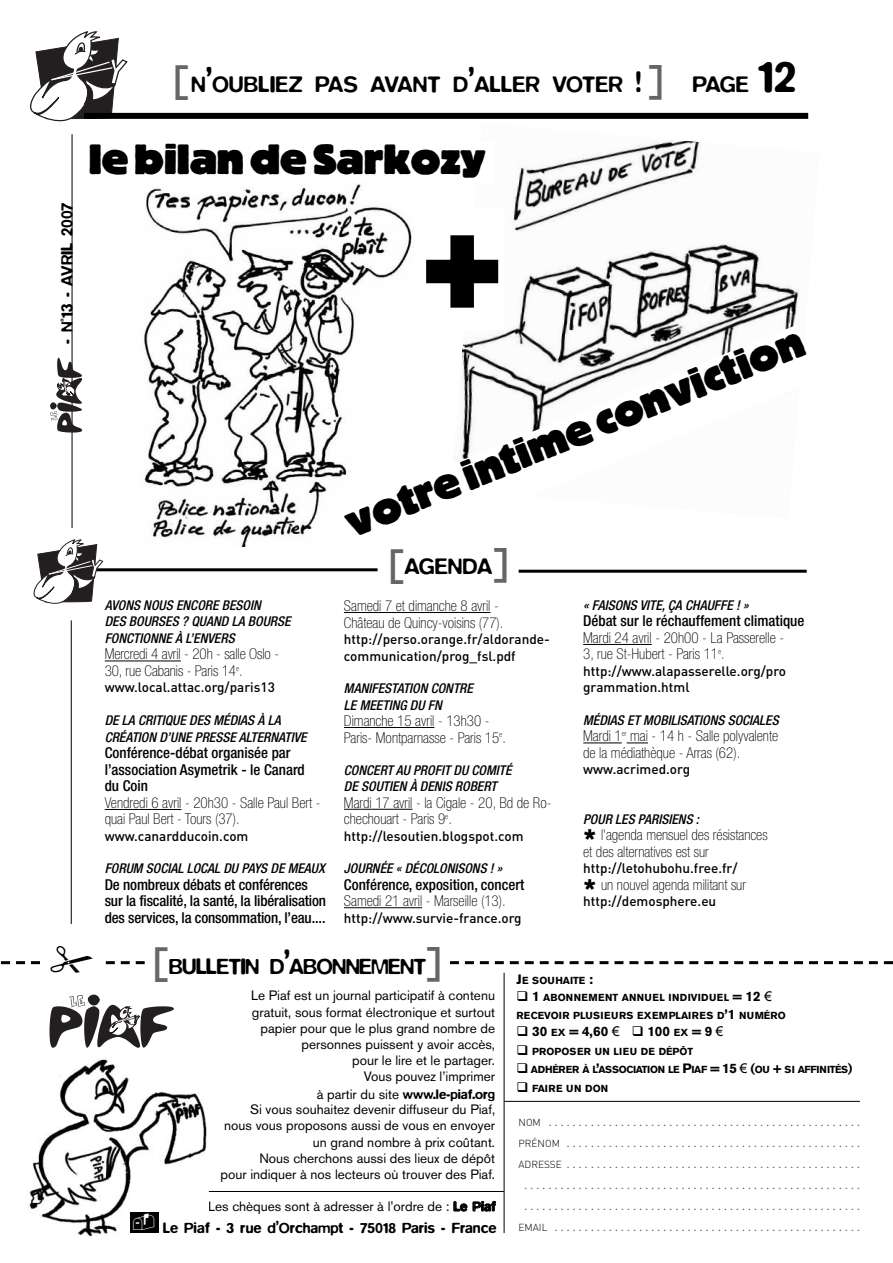
<style>
.page{position:relative;width:893px;height:1263px;background:#fff}
.page>*{position:absolute;margin:0;border:0;box-sizing:border-box;transform-origin:0 0}
.t1{font:800 135px "Helvetica Neue";color:#000}
.t2{font:48px "Eurostile Extended Two";color:#666}
.t3{font:800 36px "Black";color:#000}
.t4{font:500 23.1px "Blur";color:#000}
.t5{font:500 22.5px "Blur";letter-spacing:-.035em;color:#000}
.t6{font:500 16.5px "Blur";color:#000}
.t7{font:100 condensed 15px/16.5px "Helvetica Neue";color:#000}
.t8{font:500 condensed 15px/16.5px "Helvetica Neue";color:#000}
.t9{font:500 15px "Blur";color:#000}
.t10{font:13.5px/16.2px "Akzidenz Grotesk BE";color:#000;text-align:right}
.t11{font:300 13.5px/21px "Bliss";color:#666;text-align:center}
.t12{font:italic 500 condensed 13.5px/16.5px "Helvetica Neue";color:#000}
.t13{font:500 13.5px/16.5px "DIN";color:#000}
.t14{font:500 13.5px "Blur";color:#000}
.t15{font:700 13.5px "Akzidenz Grotesk BE";letter-spacing:.01em;color:#000}
.t16{font:700 10.2px/17.7px "Akzidenz Grotesk BE";letter-spacing:.04em;color:#000}
.t17{font:700 10.2px "Akzidenz Grotesk BE";letter-spacing:-.04em;color:#000}
.t18{font:700 10.2px "Akzidenz Grotesk BE";color:#000}
.t19{font:700 10.2px "Akzidenz Grotesk BE";letter-spacing:.02em;color:#000}
.s1{font-size:30.75px}
.s2{font-size:30px;color:#fff}
.s3{font-size:45px}
.s4{font-size:30px}
.s5{font-family:"Akzidenz Grotesk BE";font-weight:400}
.s6{font-family:"Blur";font-weight:500}
.s7{font-size:13.5px}
.s8{font-family:"Arial";font-weight:400;font-size:13.5px}
.s9{font-size:10.2px}
.s10{font-family:"Arial";font-weight:400}
.s11{font-family:"DIN";font-size:10.2px;color:#000}
</style>
<div class="page">
<svg style="left:30px;top:32px;width:98px;height:89px"></svg>
<div style="left:84px;top:113px;width:724px;height:6px;background:#000"></div>
<hr style="left:72px;top:134px;width:1px;height:394px;background:#000">
<svg style="left:50px;top:358px;width:32px;height:75px"></svg>
<hr style="left:504px;top:1101px;width:356px;height:1px;background:#000">
<hr style="left:504px;top:973px;width:1px;height:260px;background:#000">
<svg style="left:49px;top:994px;width:125px;height:54px"></svg>
<img style="left:29px;top:1059px;width:180px;height:178px">
<hr style="left:209px;top:1191px;width:295px;height:1px;background:#000">
<hr style="left:71px;top:620px;width:1px;height:304px;background:#000">
<hr style="left:105px;top:660px;width:76px;height:1px;background:#000">
<hr style="left:111px;top:809px;width:70px;height:1px;background:#000">
<hr style="left:344px;top:612px;width:146px;height:1px;background:#000">
<hr style="left:344px;top:727px;width:90px;height:1px;background:#000">
<hr style="left:344px;top:809px;width:68px;height:1px;background:#000">
<hr style="left:344px;top:907px;width:78px;height:1px;background:#000">
<hr style="left:583px;top:644px;width:69px;height:1px;background:#000">
<hr style="left:583px;top:742px;width:39px;height:1px;background:#000">
<svg style="left:627px;top:742px;width:21px;height:1px"></svg>
<img style="left:144px;top:183px;width:268px;height:363px">
<img style="left:512px;top:140px;width:287px;height:185px">
<svg style="left:338px;top:325px;width:456px;height:221px"></svg>
<hr style="left:95px;top:568px;width:283px;height:3px;background:#000">
<svg style="left:34px;top:540px;width:69px;height:64px"></svg>
<hr style="left:519px;top:570px;width:288px;height:3px;background:#000">
<div style="left:149px;top:1219px;width:349px;height:21px;background:#fff"></div>
<div style="left:130px;top:1212px;width:28px;height:20px;background:#000"></div>
<svg style="left:1px;top:961px;width:892px;height:23px"></svg>
<h3 class="t4" style="left:191px;top:71px;width:607px">N<span class="s1">’</span>OUBLIEZ PAS AVANT D<span class="s1">’</span>ALLER VOTER <span class="s1">!</span> <span class="s2">v</span> PAGE <span class="s3">12</span></h3>
<h2 class="t2" style="left:665px;top:100px;width:19px;rotate:-180deg">[</h2>
<h2 class="t2" style="left:172px;top:66px;width:19px">[</h2>
<p class="t6" style="left:57px;top:344px;width:143px;rotate:-90deg">- N°13 - AVRIL 2007</p>
<h3 class="t3" style="left:89px;top:140px;width:399px">le bilan de Sarkozy</h3>
<p class="t12" style="left:105px;top:598px;width:187px">AVONS NOUS ENCORE BESOIN<br>DES BOURSES ? QUAND LA BOURSE<br>FONCTIONNE À L’ENVERS</p>
<p class="t7" style="left:105px;top:647px;width:176px">Mercredi 4 avril - 20h - salle Oslo -<br>30, rue Cabanis - Paris 14<sup>e</sup>.</p>
<p class="t13" style="left:105px;top:679px;width:172px">www.local.attac.org/paris13</p>
<p class="t12" style="left:105px;top:713px;width:203px">DE LA CRITIQUE DES MÉDIAS À LA<br>CRÉATION D’UNE PRESSE ALTERNATIVE</p>
<p class="t8" style="left:105px;top:746px;width:202px">Conférence-débat organisée par l’association Asymetrik - le Canard du Coin</p>
<p class="t7" style="left:105px;top:796px;width:217px">Vendredi 6 avril - 20h30 - Salle Paul Bert - quai Paul Bert - Tours (37).</p>
<p class="t13" style="left:105px;top:828px;width:145px">www.canardducoin.com</p>
<p class="t12" style="left:105px;top:861px;width:222px">FORUM SOCIAL LOCAL DU PAYS DE MEAUX</p>
<p class="t8" style="left:105px;top:878px;width:223px">De nombreux débats et conférences sur la fiscalité, la santé, la libéralisation des services, la consommation, l’eau....</p>
<h1 class="t1" style="left:422px;top:209px;width:82px">+</h1>
<h3 class="t3" style="left:340px;top:507px;width:492px;rotate:-22deg">votre intime conviction</h3>
<h3 class="t4" style="left:404px;top:552px;width:90px">AGENDA</h3>
<h2 class="t2" style="left:510px;top:583px;width:19px;rotate:-180deg">[</h2>
<h2 class="t2" style="left:388px;top:549px;width:19px">[</h2>
<p class="t7" style="left:344px;top:599px;width:161px">Samedi 7 et dimanche 8 avril -<br>Château de Quincy-voisins (77).</p>
<p class="t13" style="left:344px;top:631px;width:207px">http://perso.orange.fr/aldorande&shy;communication/prog_fsl.pdf</p>
<p class="t12" style="left:344px;top:681px;width:131px">MANIFESTATION CONTRE<br>LE MEETING DU FN</p>
<p class="t7" style="left:344px;top:714px;width:163px">Dimanche 15 avril - 13h30 -<br>Paris- Montparnasse - Paris 15<sup>e</sup>.</p>
<p class="t12" style="left:344px;top:763px;width:169px">CONCERT AU PROFIT DU COMITÉ<br>DE SOUTIEN À DENIS ROBERT</p>
<p class="t7" style="left:344px;top:795px;width:209px">Mardi 17 avril - la Cigale - 20, Bd de Ro&shy;chechouart - Paris 9<sup>e</sup>.</p>
<p class="t13" style="left:344px;top:828px;width:181px">http://lesoutien.blogspot.com</p>
<p class="t12" style="left:344px;top:861px;width:160px">JOURNÉE « DÉCOLONISONS ! »</p>
<p class="t8" style="left:344px;top:877px;width:182px">Conférence, exposition, concert</p>
<p class="t7" style="left:344px;top:894px;width:163px">Samedi 21 avril - Marseille (13).</p>
<p class="t13" style="left:344px;top:910px;width:179px">http://www.survie-france.org</p>
<p class="t12" style="left:583px;top:598px;width:167px">« FAISONS VITE, ÇA CHAUFFE ! »</p>
<p class="t8" style="left:583px;top:614px;width:223px">Débat sur le réchauffement climatique</p>
<p class="t7" style="left:583px;top:631px;width:202px">Mardi 24 avril - 20h00 - La Passerelle -<br>3, rue St-Hubert - Paris 11<sup>e</sup>.</p>
<p class="t13" style="left:583px;top:663px;width:204px">http://www.alapasserelle.org/pro grammation.html</p>
<p class="t12" style="left:583px;top:713px;width:197px">MÉDIAS ET MOBILISATIONS SOCIALES</p>
<p class="t7" style="left:583px;top:729px;width:196px">Mardi 1<sup>er</sup> mai - 14 h - Salle polyvalente de la médiathèque - Arras (62).</p>
<p class="t13" style="left:583px;top:761px;width:108px">www.acrimed.org</p>
<p class="t12" style="left:583px;top:812px;width:117px">POUR LES PARISIENS :</p>
<p class="t7" style="left:583px;top:828px;width:186px;text-indent:18px">l'agenda mensuel des résistances et des alternatives est sur</p>
<p class="t13" style="left:583px;top:860px;width:156px">http://letohubohu.free.fr/</p>
<p class="t7" style="left:601px;top:878px;width:146px">un nouvel agenda militant sur</p>
<p class="t13" style="left:583px;top:893px;width:135px">http://demosphere.eu</p>
<h3 class="t5" style="left:169px;top:953px;width:259px">BULLETIN D<span class="s4">’</span>ABONNEMENT</h3>
<h2 class="t2" style="left:443px;top:982px;width:19px;rotate:-180deg">[</h2>
<h2 class="t2" style="left:152px;top:948px;width:19px">[</h2>
<p class="t10" style="left:251px;top:989px;width:245px">Le Piaf est un journal participatif à contenu gratuit, sous format électronique et surtout papier pour que le plus grand nombre de personnes puissent y avoir accès,<br>pour le lire et le partager.<br>Vous pouvez l’imprimer</p>
<p class="t14" style="left:317px;top:1086px;width:180px"><span class="s5">à partir du site</span> www.le-piaf.org</p>
<p class="t10" style="left:220px;top:1103px;width:276px">Si vous souhaitez devenir diffuseur du Piaf, nous vous proposons aussi de vous en envoyer un grand nombre à prix coûtant.<br>Nous cherchons aussi des lieux de dépôt<br>pour indiquer à nos lecteurs où trouver des Piaf.</p>
<p class="t10" style="left:208px;top:1200px;width:289px">Les chèques sont à adresser à l’ordre de : <span class="s6">Le Piaf</span></p>
<p class="t9" style="left:163px;top:1218px;width:335px">Le Piaf - 3 rue d’Orchampt - 75018 Paris - France</p>
<p class="t18" style="left:516px;top:977px;width:78px"><span class="s7">J</span>E SOUHAITE <span class="s7">:</span></p>
<p class="t16" style="left:516px;top:990px;width:271px">❑ <span class="s7">1</span> ABONNEMENT ANNUEL INDIVIDUEL <span class="s7">= 12</span> <span class="s8">€<br></span>RECEVOIR PLUSIEURS EXEMPLAIRES D<span class="s7">’1</span> NUMÉRO</p>
<p class="t15" style="left:516px;top:1026px;width:209px">❑ 30 <span class="s9">EX</span> = 4,60 <span class="s10">€</span> ❑ 100 <span class="s9">EX</span> = 9 <span class="s10">€</span></p>
<p class="t18" style="left:516px;top:1047px;width:178px">❑ PROPOSER UN LIEU DE DÉPÔT</p>
<p class="t17" style="left:516px;top:1066px;width:338px">❑ ADHÉRER À L<span class="s7">’</span>ASSOCIATION LE <span class="s7">P</span>IAF <span class="s7">= 15</span> <span class="s8">€</span> <span class="s7">(</span>OU <span class="s7">+</span> SI AFFINITÉS<span class="s7">)</span></p>
<p class="t19" style="left:516px;top:1084px;width:93px">❑ FAIRE UN DON</p>
<p class="t11" style="left:518px;top:1113px;width:343px"><span class="s11">NOM</span> . . . . . . . . . . . . . . . . . . . . . . . . . . . . . . . . . . . . . . . . . . . . . . . . . . . .<br><span class="s11">PRÉNOM</span> . . . . . . . . . . . . . . . . . . . . . . . . . . . . . . . . . . . . . . . . . . . . . . . . .<br><span class="s11">ADRESSE</span> . . . . . . . . . . . . . . . . . . . . . . . . . . . . . . . . . . . . . . . . . . . . . . . . . . . . . . . . . . . . . . . . . . . . . . . . . . . . . . . . . . . . . . . . . . . . . . . . . . . . . . . . . . . . . . . . . . . . . . . . . . . . . . . . . . . . . . . . . . . . . . . . . . . . . . . . . . . . . . . . .<br><span class="s11">EMAIL</span> . . . . . . . . . . . . . . . . . . . . . . . . . . . . . . . . . . . . . . . . . . . . . . . . . . .</p>
</div>
